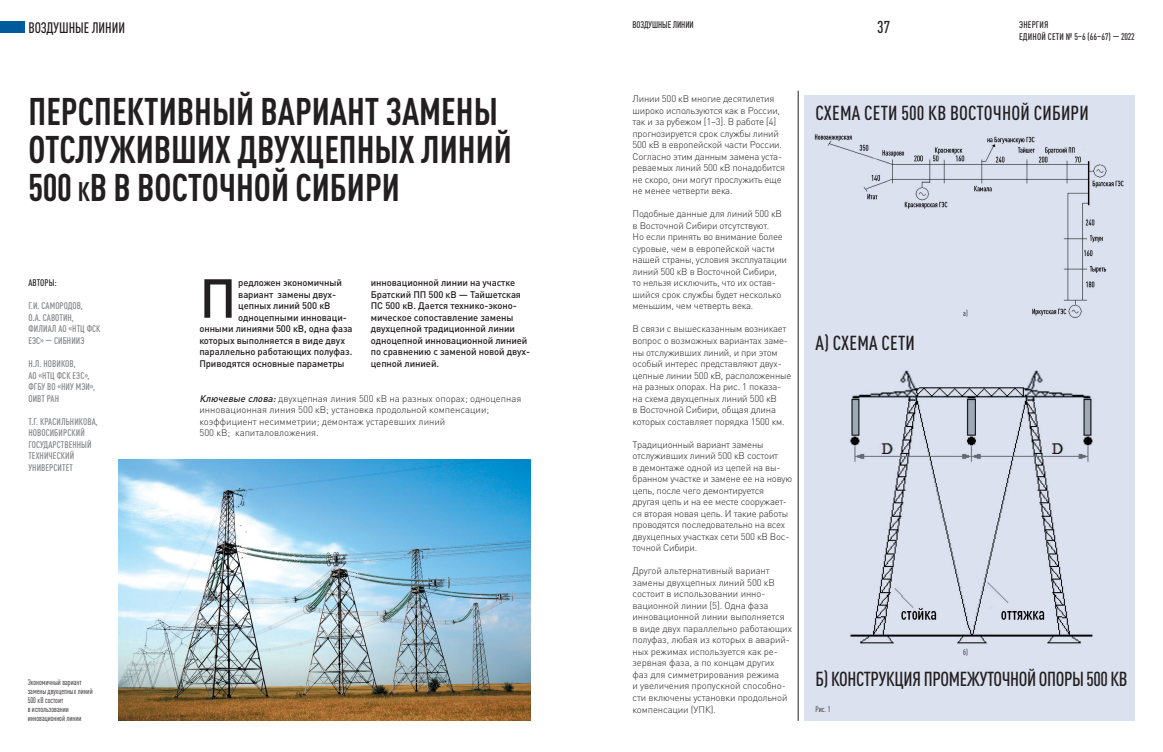
<style>
.page{position:relative;width:1163px;height:752px;background:#fff}
.page>*{position:absolute;margin:0;border:0;box-sizing:border-box;transform-origin:0 0}
.t1{font:500 54px "DIN Pro";color:#231f20}
.t2{font:700 condensed 38px/38px "DIN Pro";color:#231f20}
.t3{font:500 condensed 20px "DIN Pro";color:#231f20}
.t4{font:500 condensed 20px "DIN Pro";letter-spacing:-.02em;color:#231f20}
.t5{font:500 condensed 17px "DIN Pro";color:#231f20}
.t6{font:500 condensed 15px "DIN Pro";color:#231f20;scale:.95 1}
.t7{font:300 9.5px/11.5px "DIN Pro";letter-spacing:-.02em;color:#231f20}
.t8{font:500 9.5px/11.5px "DIN Pro";letter-spacing:-.01em;color:#231f20}
.t9{font:300 9.5px/11.5px "DIN Pro";color:#231f20}
.t10{font:500 condensed 9.5px/11.5px "DIN Pro";letter-spacing:.01em;color:#808285}
.t11{font:500 condensed 9.5px/11.5px "DIN Pro";letter-spacing:.02em;color:#231f20}
.t12{font:500 condensed 9.5px "DIN Pro";color:#231f20;scale:.95 1}
.t13{font:500 condensed 9.5px "DIN Pro";letter-spacing:.005em;color:#231f20}
.t14{font:condensed 8px/9px "DIN Pro";color:#231f20}
.s1{font-size:26.6px}
.s2{font-weight:500;font-style:italic}
</style>
<div class="page">
<hr style="left:797px;top:91px;width:1px;height:629px;background:#231f20">
<div style="left:0;top:22px;width:25px;height:11px;background:#005b9c"></div>
<img style="left:118px;top:459px;width:412px;height:261px">
<div style="left:804px;top:95px;width:330px;height:625px;background:#dbe1ef"></div>
<img style="left:814px;top:134px;width:309px;height:184px">
<img style="left:850px;top:370px;width:243px;height:274px">
<h3 class="t6" style="left:28px;top:16px;width:103px">ВОЗДУШНЫЕ ЛИНИИ</h3>
<h2 class="t2" style="left:28px;top:89px;width:485px">ПЕРСПЕКТИВНЫЙ ВАРИАНТ ЗАМЕНЫ<br>ОТСЛУЖИВШИХ ДВУХЦЕПНЫХ ЛИНИЙ<br>500 <span class="s1">к</span>В В ВОСТОЧНОЙ СИБИРИ</h2>
<p class="t13" style="left:28px;top:276px;width:30px">АВТОРЫ:</p>
<p class="t10" style="left:28px;top:299px;width:74px">Г.И. САМОРОДОВ,<br>О.А. САВОТИН,<br>ФИЛИАЛ АО «НТЦ ФСК<br>ЕЭС» — СИБНИИЭ</p>
<p class="t10" style="left:28px;top:357px;width:68px">Н.Л. НОВИКОВ,<br>АО «НТЦ ФСК ЕЭС»,<br>ФГБУ ВО «НИУ МЭИ»,<br>ОИВТ РАН</p>
<p class="t10" style="left:28px;top:414px;width:71px">Т.Г. КРАСИЛЬНИКОВА,<br>НОВОСИБИРСКИЙ<br>ГОСУДАРСТВЕННЫЙ<br>ТЕХНИЧЕСКИЙ<br>УНИВЕРСИТЕТ</p>
<p class="t14" style="left:28px;top:677px;width:67px">Экономичный вариант замены двухцепных линий<br>500 кВ состоит<br>в использовании инновационной линии</p>
<h1 class="t1" style="left:199px;top:263px;width:39px">П</h1>
<p class="t8" style="left:238px;top:277px;width:105px">редложен экономичный</p>
<p class="t8" style="left:238px;top:288px;width:100px">вариант замены двух-</p>
<p class="t8" style="left:238px;top:300px;width:94px">цепных линий 500 кВ</p>
<p class="t8" style="left:238px;top:311px;width:110px">одноцепными инноваци-</p>
<p class="t8" style="left:199px;top:323px;width:155px">онными линиями 500 кВ, одна фаза</p>
<p class="t8" style="left:199px;top:334px;width:147px">которых выполняется в виде двух</p>
<p class="t8" style="left:199px;top:346px;width:154px">параллельно работающих полуфаз.</p>
<p class="t8" style="left:199px;top:357px;width:147px">Приводятся основные параметры</p>
<p class="t8" style="left:371px;top:277px;width:161px">инновационной линии на участке<br>Братский ПП 500 кВ — Тайшетская<br>ПС 500 кВ. Дается технико-эконо&shy;мическое сопоставление замены двухцепной традиционной линии одноцепной инновационной линией по сравнению с заменой новой двух&shy;цепной линией.</p>
<p class="t9" style="left:199px;top:391px;width:323px"><span class="s2">Ключевые слова:</span> двухцепная линия 500 кВ на разных опорах; одноцепная инновационная линия 500 кВ; установка продольной компенсации; коэффициент несимметрии; демонтаж устаревших линий<br>500 кВ; капиталовложения.</p>
<p class="t12" style="left:632px;top:18px;width:66px">ВОЗДУШНЫЕ ЛИНИИ</p>
<p class="t7" style="left:632px;top:92px;width:154px">Линии 500 кВ многие десятилетия широко используются как в России, так и за рубежом [1–3]. В работе [4] прогнозируется срок службы линий<br>500 кВ в европейской части России.<br>Согласно этим данным замена уста&shy;реваемых линий 500 кВ понадобится не скоро, они могут прослужить еще не менее четверти века.</p>
<p class="t7" style="left:632px;top:207px;width:156px">Подобные данные для линий 500 кВ в Восточной Сибири отсутствуют.<br>Но если принять во внимание более суровые, чем в европейской части нашей страны, условия эксплуатации линий 500 кВ в Восточной Сибири, то нельзя исключить, что их остав&shy;шийся срок службы будет несколько меньшим, чем четверть века.</p>
<p class="t7" style="left:632px;top:322px;width:160px">В связи с вышесказанным возникает вопрос о возможных вариантах заме&shy;ны отслуживших линий, и при этом особый интерес представляют двух&shy;цепные линии 500 кВ, расположенные на разных опорах. На рис. 1 показа&shy;на схема двухцепных линий 500 кВ<br>в Восточной Сибири, общая длина которых составляет порядка 1500 км.</p>
<p class="t7" style="left:632px;top:437px;width:161px">Традиционный вариант замены отслуживших линий 500 кВ состоит<br>в демонтаже одной из цепей на вы&shy;бранном участке и замене ее на новую цепь, после чего демонтируется другая цепь и на ее месте сооружает&shy;ся вторая новая цепь. И такие работы проводятся последовательно на всех двухцепных участках сети 500 кВ Вос&shy;точной Сибири.</p>
<p class="t7" style="left:632px;top:564px;width:161px">Другой альтернативный вариант замены двухцепных линий 500 кВ состоит в использовании инно&shy;вационной линии [5]. Одна фаза инновационной линии выполняется в виде двух параллельно работающих полуфаз, любая из которых в аварий&shy;ных режимах используется как ре&shy;зервная фаза, а по концам других фаз для симметрирования режима<br>и увеличения пропускной способно&shy;сти включены установки продольной компенсации (УПК).</p>
<h3 class="t5" style="left:876px;top:14px;width:15px">37</h3>
<p class="t11" style="left:1018px;top:18px;width:117px">ЭНЕРГИЯ<br>ЕДИНОЙ СЕТИ № 5–6 (66–67) — 2022</p>
<h3 class="t3" style="left:815px;top:98px;width:275px">СХЕМА СЕТИ 500 КВ ВОСТОЧНОЙ СИБИРИ</h3>
<h3 class="t3" style="left:815px;top:328px;width:101px">А) СХЕМА СЕТИ</h3>
<p class="t14" style="left:963px;top:307px;width:6px">а)</p>
<p class="t14" style="left:963px;top:647px;width:6px">б)</p>
<h3 class="t4" style="left:815px;top:664px;width:313px">Б) КОНСТРУКЦИЯ ПРОМЕЖУТОЧНОЙ ОПОРЫ 500 КВ</h3>
<p class="t14" style="left:815px;top:703px;width:17px">Рис. 1</p>
</div>
